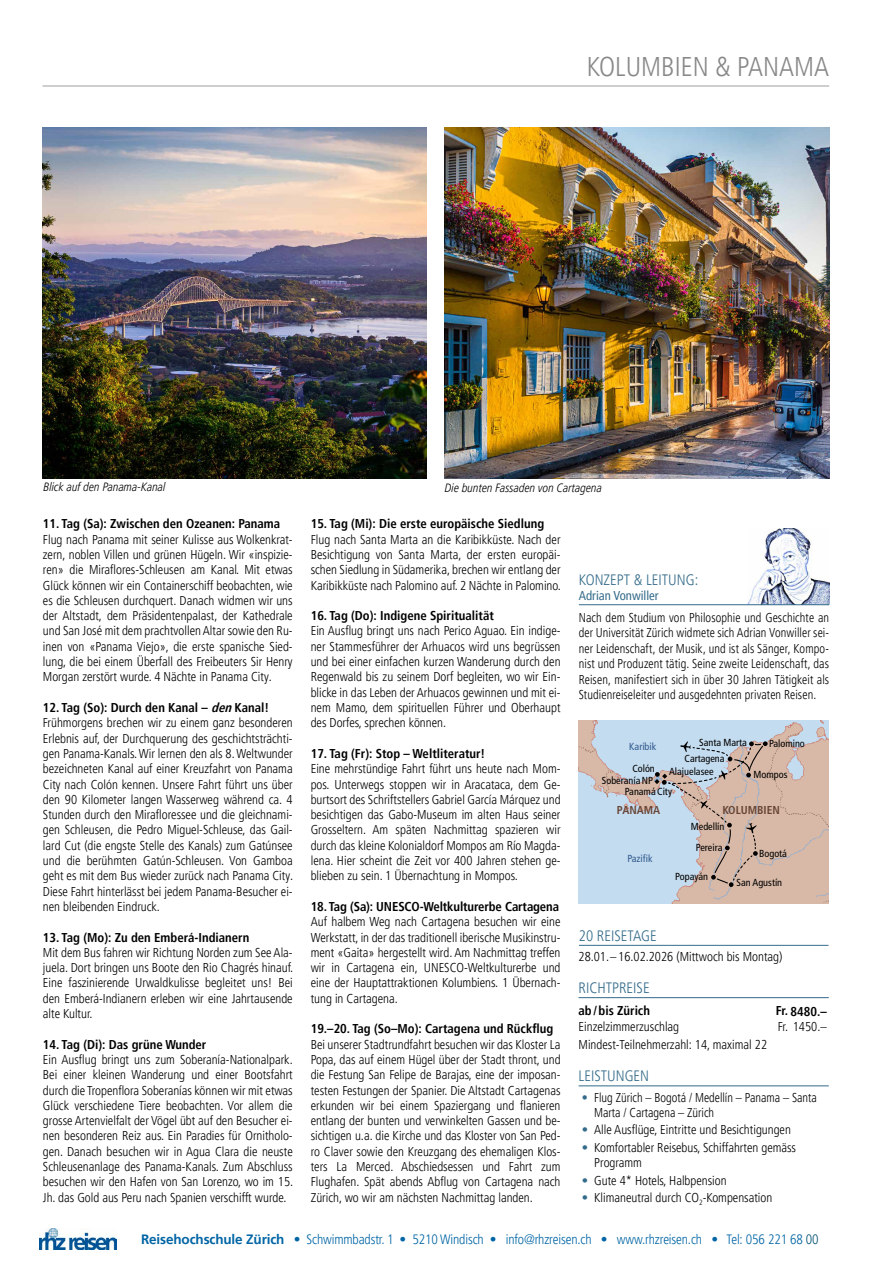
<style>
.page{position:relative;width:893px;height:1263px;background:#fff}
.page>*{position:absolute;margin:0;border:0;box-sizing:border-box;transform-origin:0 0}
.t1{font:300 condensed 27px "Frutiger LT Pro";color:#878988}
.t2{font:300 condensed 15px "Frutiger LT Pro";color:#346b8a}
.t3{font:300 condensed 13.5px "Frutiger LT Pro";letter-spacing:-.01em;color:#0065a5}
.t4{font:300 condensed 12.75px/15.3px "Frutiger LT Pro";color:#000;text-align:justify}
.t5{font:300 condensed 12.75px/15.5px "Frutiger LT Pro";color:#000;scale:.95 1}
.t6{font:700 condensed 12.75px "Frutiger LT Pro";color:#000}
.t7{font:condensed 12.75px "Frutiger LT Pro";color:#346b8a}
.t8{font:italic 300 condensed 12px "Frutiger LT Pro";color:#000}
.t9{font:700 condensed 11.55px "Frutiger";color:#684536}
.t10{font:condensed 10.2px "Frutiger";color:#000}
.t11{font:condensed 10.2px "Frutiger";color:#325b8f}
.s1{font-weight:700}
.s2{font-weight:700;font-style:italic}
.s3{color:#346b8a}
.s4{font-weight:700;font-stretch:normal}
.s5{color:#005072}
</style>
<div class="page">
<img style="left:40px;top:1228px;width:77px;height:21px">
<hr style="left:579px;top:1085px;width:250px;height:1px;background:#346b8a">
<hr style="left:579px;top:945px;width:249px;height:1px;background:#346b8a">
<img style="left:579px;top:720px;width:250px;height:183px">
<svg style="left:654px;top:741px;width:114px;height:146px"></svg>
<img style="left:43px;top:128px;width:384px;height:350px">
<img style="left:445px;top:128px;width:384px;height:350px">
<hr style="left:43px;top:86px;width:786px;height:1px;background:#9d9e9e">
<hr style="left:579px;top:997px;width:250px;height:1px;background:#346b8a">
<img style="left:747px;top:528px;width:82px;height:76px">
<hr style="left:579px;top:604px;width:250px;height:1px;background:#346b8a">
<h1 class="t1" style="left:587px;top:51px;width:244px">KOLUMBIEN &amp; PANAMA</h1>
<p class="t8" style="left:43px;top:480px;width:124px">Blick auf den Panama-Kanal</p>
<p class="t8" style="left:445px;top:481px;width:159px">Die bunten Fassaden von Cartagena</p>
<p class="t6" style="left:43px;top:516px;width:239px">11. Tag (Sa): Zwischen den Ozeanen: Panama</p>
<p class="t4" style="left:43px;top:532px;width:251px">Flug nach Panama mit seiner Kulisse aus Wolkenkrat&shy;zern, noblen Villen und grünen Hügeln. Wir «inspizie&shy;ren» die Miraflores-Schleusen am Kanal. Mit etwas Glück können wir ein Containerschiff beobachten, wie es die Schleusen durchquert. Danach widmen wir uns der Altstadt, dem Präsidentenpalast, der Kathedrale und San José mit dem prachtvollen Altar sowie den Ru&shy;inen von «Panama Viejo», die erste spanische Sied&shy;lung, die bei einem Überfall des Freibeuters Sir Henry Morgan zerstört wurde. 4 Nächte in Panama City.</p>
<p class="t4" style="left:43px;top:700px;width:252px;text-align:left"><span class="s1">12. Tag (So): Durch den Kanal –</span> <span class="s2">den</span><span class="s1">Kanal!<br></span>Frühmorgens brechen wir zu einem ganz besonderen Erlebnis auf, der Durchquerung des geschichtsträchti&shy;gen Panama-Kanals. Wir lernen den als 8. Weltwunder bezeichneten Kanal auf einer Kreuzfahrt von Panama City nach Colón kennen. Unsere Fahrt führt uns über den 90 Kilometer langen Wasserweg während ca. 4<br>Stunden durch den Mirafloressee und die gleichnami&shy;gen Schleusen, die Pedro Miguel-Schleuse, das Gail&shy;lard Cut (die engste Stelle des Kanals) zum Gatúnsee und die berühmten Gatún-Schleusen. Von Gamboa geht es mit dem Bus wieder zurück nach Panama City.<br>Diese Fahrt hinterlässt bei jedem Panama-Besucher ei&shy;nen bleibenden Eindruck.</p>
<p class="t6" style="left:43px;top:929px;width:208px">13. Tag (Mo): Zu den Emberá-Indianern</p>
<p class="t4" style="left:43px;top:945px;width:252px">Mit dem Bus fahren wir Richtung Norden zum See Ala&shy;juela. Dort bringen uns Boote den Rio Chagrés hinauf.<br>Eine faszinierende Urwaldkulisse begleitet uns! Bei den Emberá-Indianern erleben wir eine Jahrtausende alte Kultur.</p>
<p class="t6" style="left:43px;top:1037px;width:165px">14. Tag (Di): Das grüne Wunder</p>
<p class="t4" style="left:43px;top:1052px;width:252px">Ein Ausflug bringt uns zum Soberanía-Nationalpark.<br>Bei einer kleinen Wanderung und einer Bootsfahrt durch die Tropenflora Soberanías können wir mit etwas Glück verschiedene Tiere beobachten. Vor allem die grosse Artenvielfalt der Vögel übt auf den Besucher ei&shy;nen besonderen Reiz aus. Ein Paradies für Ornitholo&shy;gen. Danach besuchen wir in Agua Clara die neuste Schleusenanlage des Panama-Kanals. Zum Abschluss besuchen wir den Hafen von San Lorenzo, wo im 15.<br>Jh. das Gold aus Peru nach Spanien verschifft wurde.</p>
<p class="t6" style="left:311px;top:516px;width:235px">15. Tag (Mi): Die erste europäische Siedlung</p>
<p class="t4" style="left:311px;top:532px;width:252px">Flug nach Santa Marta an die Karibikküste. Nach der Besichtigung von Santa Marta, der ersten europäi&shy;schen Siedlung in Südamerika, brechen wir entlang der Karibikküste nach Palomino auf. 2 Nächte in Palomino.</p>
<p class="t6" style="left:311px;top:608px;width:185px">16. Tag (Do): Indigene Spiritualität</p>
<p class="t4" style="left:311px;top:623px;width:251px">Ein Ausflug bringt uns nach Perico Aguao. Ein indige&shy;ner Stammesführer der Arhuacos wird uns begrüssen und bei einer einfachen kurzen Wanderung durch den Regenwald bis zu seinem Dorf begleiten, wo wir Ein&shy;blicke in das Leben der Arhuacos gewinnen und mit ei&shy;nem Mamo, dem spirituellen Führer und Oberhaupt des Dorfes, sprechen können.</p>
<p class="t6" style="left:311px;top:746px;width:176px">17. Tag (Fr): Stop – Weltliteratur!</p>
<p class="t4" style="left:311px;top:761px;width:251px">Eine mehrstündige Fahrt führt uns heute nach Mom&shy;pos. Unterwegs stoppen wir in Aracataca, dem Ge&shy;burtsort des Schriftstellers Gabriel García Márquez und besichtigen das Gabo-Museum im alten Haus seiner Grosseltern. Am späten Nachmittag spazieren wir durch das kleine Kolonialdorf Mompos am Río Magda&shy;lena. Hier scheint die Zeit vor 400 Jahren stehen ge&shy;blieben zu sein. 1 Übernachtung in Mompos.</p>
<p class="t6" style="left:311px;top:899px;width:250px">18. Tag (Sa): UNESCO-Weltkulturerbe Cartagena</p>
<p class="t4" style="left:311px;top:914px;width:251px">Auf halbem Weg nach Cartagena besuchen wir eine Werkstatt, in der das traditionell iberische Musikinstru&shy;ment «Gaita» hergestellt wird. Am Nachmittag treffen wir in Cartagena ein, UNESCO-Weltkulturerbe und eine der Hauptattraktionen Kolumbiens. 1 Übernach&shy;tung in Cartagena.</p>
<p class="t6" style="left:311px;top:1021px;width:244px">19.–20. Tag (So–Mo): Cartagena und Rückflug</p>
<p class="t4" style="left:311px;top:1037px;width:251px">Bei unserer Stadtrundfahrt besuchen wir das Kloster La Popa, das auf einem Hügel über der Stadt thront, und die Festung San Felipe de Barajas, eine der imposan&shy;testen Festungen der Spanier. Die Altstadt Cartagenas erkunden wir bei einem Spaziergang und flanieren entlang der bunten und verwinkelten Gassen und be&shy;sichtigen u.a. die Kirche und das Kloster von San Ped&shy;ro Claver sowie den Kreuzgang des ehemaligen Klos&shy;ters La Merced. Abschiedsessen und Fahrt zum Flughafen. Spät abends Abflug von Cartagena nach Zürich, wo wir am nächsten Nachmittag landen.</p>
<p class="t2" style="left:579px;top:571px;width:121px">KONZEPT &amp; LEITUNG:</p>
<p class="t7" style="left:579px;top:588px;width:81px">Adrian Vonwiller</p>
<p class="t5" style="left:579px;top:610px;width:265px;text-align:justify">Nach dem Studium von Philosophie und Geschichte an der Universität Zürich widmete sich Adrian Vonwiller sei&shy;ner Leidenschaft, der Musik, und ist als Sänger, Kompo&shy;nist und Produzent tätig. Seine zweite Leidenschaft, das Reisen, manifestiert sich in über 30 Jahren Tätigkeit als Studienreiseleiter und ausgedehnten privaten Reisen.</p>
<p class="t11" style="left:629px;top:740px;width:29px">Karibik</p>
<p class="t10" style="left:699px;top:737px;width:49px">Santa Marta</p>
<p class="t10" style="left:769px;top:738px;width:37px">Palomino</p>
<p class="t10" style="left:684px;top:752px;width:42px">Cartagena</p>
<p class="t10" style="left:632px;top:762px;width:24px">Colón</p>
<p class="t10" style="left:669px;top:766px;width:46px">Alajuelasee</p>
<p class="t10" style="left:602px;top:775px;width:53px">Soberanía NP</p>
<p class="t9" style="left:617px;top:803px;width:45px">PANAMA</p>
<p class="t10" style="left:754px;top:769px;width:35px">Mompos</p>
<p class="t10" style="left:625px;top:786px;width:49px">Panamá City</p>
<p class="t9" style="left:722px;top:803px;width:59px">KOLUMBIEN</p>
<p class="t11" style="left:628px;top:852px;width:26px">Pazifik</p>
<p class="t2" style="left:579px;top:927px;width:79px">20 REISETAGE</p>
<p class="t10" style="left:691px;top:820px;width:35px">Medellín</p>
<p class="t10" style="left:696px;top:841px;width:28px">Pereira</p>
<p class="t10" style="left:675px;top:870px;width:34px">Popayán</p>
<p class="t10" style="left:759px;top:847px;width:29px">Bogotá</p>
<p class="t10" style="left:737px;top:876px;width:47px">San Agustín</p>
<p class="t4" style="left:579px;top:948px;width:205px">28.01.– 16.02.2026 (Mittwoch bis Montag)</p>
<p class="t2" style="left:579px;top:979px;width:73px">RICHTPREISE</p>
<p class="t6" style="left:579px;top:1003px;width:73px">ab/bis Zürich</p>
<p class="t4" style="left:579px;top:1017px;width:190px;line-height:18px">Einzelzimmerzuschlag<br>Mindest-Teilnehmerzahl: 14, maximal 22</p>
<p class="t2" style="left:579px;top:1067px;width:72px">LEISTUNGEN</p>
<p class="t6" style="left:776px;top:1003px;width:53px">Fr. 8480.–</p>
<p class="t4" style="left:778px;top:1019px;width:50px">Fr. 1450.–</p>
<p class="t5" style="left:594px;top:1090px;width:236px;text-indent:-12px"><span class="s3">•</span> Flug Zürich – Bogotá / Medellín – Panama – Santa<br>Marta / Cartagena – Zürich</p>
<p class="t4" style="left:582px;top:1122px;width:210px"><span class="s3">•</span> Alle Ausflüge, Eintritte und Besichtigungen</p>
<p class="t4" style="left:594px;top:1140px;width:203px;text-indent:-12px"><span class="s3">•</span> Komfortabler Reisebus, Schiffahrten gemäss<br>Programm</p>
<p class="t4" style="left:582px;top:1173px;width:146px"><span class="s3">•</span> Gute 4* Hotels, Halbpension</p>
<p class="t4" style="left:582px;top:1190px;width:192px"><span class="s3">•</span> Klimaneutral durch CO<sub>2</sub>-Kompensation</p>
<p class="t3" style="left:141px;top:1231px;width:679px"><span class="s4">Reisehochschule Zürich</span> • Schwimmbadstr. 1 • 5210 Windisch • info@rhzreisen.ch • www.rhzreisen.ch • Tel: 056 221 68 <span class="s5">00</span></p>
</div>
